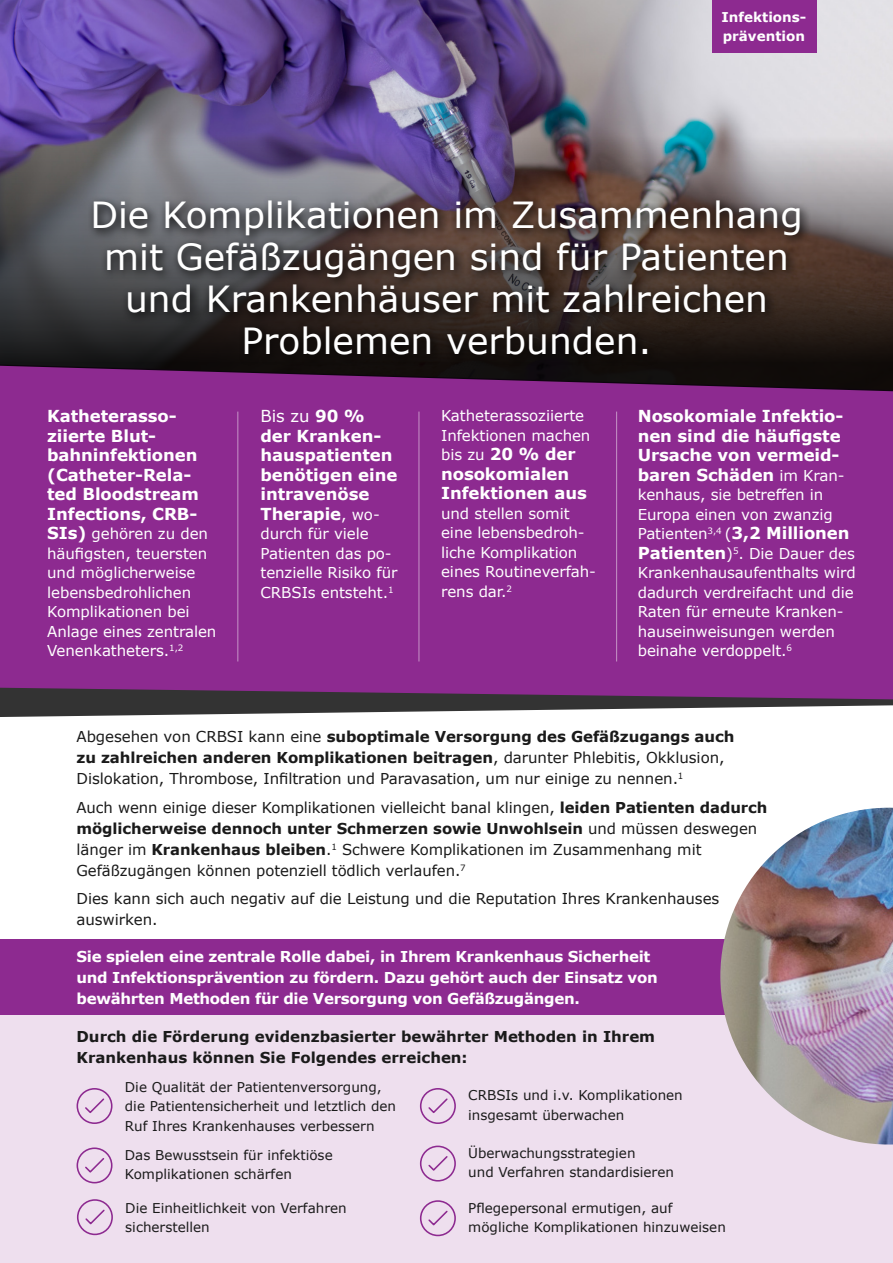
<style>
.page{position:relative;width:893px;height:1263px;background:#fff}
.page>*{position:absolute;margin:0;border:0;box-sizing:border-box;transform-origin:0 0}
.t1{font:36px/42px "Verdana";color:#fff;text-align:center}
.Body{font:700 16.5px/19.5px "Verdana";letter-spacing:-.005em;color:#fff}
.t2{font:15px/21px "Verdana";letter-spacing:-.005em;color:#1a1a1a}
.Body-2{font:15px/19.5px "Verdana";letter-spacing:-.005em;color:#fff}
.t3{font:700 15px/21px "Verdana";letter-spacing:-.02em;color:#fff}
.t4{font:700 15px/21px "Verdana";color:#1a1a1a}
.t5{font:13.5px/19.5px "Verdana";color:#1a1a1a}
.t6{font:700 13.5px/18.5px "Verdana";color:#fff}
.s1{font-weight:700;font-size:16.5px}
.s2{font-weight:400}
.s3{font-weight:400;font-size:15px}
.s4{font-weight:700}
</style>
<div class="page">
<div style="left:0;top:1012px;width:893px;height:251px;background:#eedfee"></div>
<div style="left:0;top:939px;width:893px;height:75px;background:#8d2a90"></div>
<div style="left:0;top:357px;width:893px;height:345px;background:#8d2a90"></div>
<svg style="left:0;top:687px;width:893px;height:30px"></svg>
<hr style="left:237px;top:412px;width:1px;height:249px;background:#c694c7">
<hr style="left:419px;top:412px;width:1px;height:249px;background:#c694c7">
<hr style="left:616px;top:412px;width:1px;height:249px;background:#c694c7">
<div style="left:420px;top:1145px;width:36px;height:36px;border:2px solid #8d2a90;border-radius:50%"></div>
<svg style="left:428px;top:1156px;width:20px;height:15px"></svg>
<div style="left:420px;top:1088px;width:36px;height:36px;border:2px solid #8d2a90;border-radius:50%"></div>
<svg style="left:428px;top:1098px;width:20px;height:15px"></svg>
<div style="left:420px;top:1200px;width:36px;height:36px;border:2px solid #8d2a90;border-radius:50%"></div>
<svg style="left:428px;top:1210px;width:20px;height:16px"></svg>
<div style="left:77px;top:1088px;width:36px;height:36px;border:2px solid #8d2a90;border-radius:50%"></div>
<svg style="left:85px;top:1098px;width:20px;height:15px"></svg>
<div style="left:77px;top:1199px;width:36px;height:36px;border:2px solid #8d2a90;border-radius:50%"></div>
<svg style="left:85px;top:1209px;width:20px;height:16px"></svg>
<img style="left:720px;top:808px;width:173px;height:336px">
<img style="left:0;top:0;width:893px;height:391px">
<svg style="left:88px;top:195px;width:724px;height:171px;background:#3b322f"></svg>
<div style="left:77px;top:1147px;width:36px;height:36px;border:2px solid #8d2a90;border-radius:50%"></div>
<svg style="left:85px;top:1158px;width:20px;height:15px"></svg>
<h1 class="t6" style="left:721px;top:8px;width:85px">Infektions&shy;prävention</h1>
<h1 class="t1" style="left:90px;top:194px;width:714px">Die Komplikationen im Zusammenhang mit Gefäßzugängen sind für Patienten und Krankenhäuser mit zahlreichen Problemen verbunden.</h1>
<p class="Body" style="left:47px;top:406px;width:153px">Katheterasso&shy;ziierte Blut&shy;bahninfektionen (Catheter-Rela&shy;ted Bloodstream<br>Infections, CRB-</p>
<p class="Body-2" style="left:47px;top:524px;width:171px"><span class="s1">SIs)</span> gehören zu den häufigsten, teuersten und möglicherweise lebensbedrohlichen<br>Komplikationen bei<br>Anlage eines zentralen<br>Venenkatheters.<sup>1,2</sup></p>
<p class="Body" style="left:261px;top:406px;width:138px"><span class="s2">Bis zu</span> 90 % der Kranken&shy;hauspatienten benötigen eine intravenöse<br>Therapie<span class="s3">, wo-</span></p>
<p class="Body-2" style="left:261px;top:524px;width:139px">durch für viele<br>Patienten das po&shy;tenzielle Risiko für<br>CRBSIs entsteht.<sup>1</sup></p>
<p class="Body-2" style="left:441px;top:406px;width:151px">Katheterassoziierte<br>Infektionen machen</p>
<p class="Body" style="left:441px;top:444px;width:147px"><span class="s3">bis zu</span> 20 % der nosokomialen<br>Infektionen aus</p>
<p class="Body-2" style="left:441px;top:503px;width:156px">und stellen somit eine lebensbedroh&shy;liche Komplikation eines Routineverfah&shy;rens dar.<sup>2</sup></p>
<p class="Body" style="left:638px;top:406px;width:208px">Nosokomiale Infektio&shy;nen sind die häufigste<br>Ursache von vermeid&shy;baren Schäden <span class="s3">im Kran-</span></p>
<p class="Body-2" style="left:638px;top:485px;width:197px">kenhaus, sie betreffen in<br>Europa einen von zwanzig</p>
<p class="Body" style="left:638px;top:523px;width:213px"><span class="s3">Patienten</span><sup>3,4</sup> <span class="s3">(</span>3,2 Millionen</p>
<p class="Body-2" style="left:638px;top:543px;width:219px"><span class="s1">Patienten</span>)<sup>5</sup>. Die Dauer des<br>Krankenhausaufenthalts wird dadurch verdreifacht und die<br>Raten für erneute Kranken&shy;hauseinweisungen werden beinahe verdoppelt.<sup>6</sup></p>
<h2 class="t2" style="left:77px;top:726px;width:659px">Abgesehen von CRBSI kann eine <span class="s4">suboptimale Versorgung des Gefäßzugangs auch zu -zahlreichen anderen Komplikationen beitragen</span>, darunter Phlebitis, Okklusion,<br>Dislokation, Thrombose, Infiltration und Paravasation, um nur einige zu nennen.<sup>1</sup></h2>
<h2 class="t2" style="left:77px;top:797px;width:692px">Auch wenn einige dieser Komplikationen vielleicht banal klingen, <span class="s4">leiden Patienten dadurch möglicherweise dennoch unter Schmerzen sowie Unwohlsein</span> und müssen deswegen länger im <span class="s4">Krankenhaus bleiben</span>.<sup>1</sup> Schwere Komplikationen im Zusammenhang mit Gefäßzugängen können potenziell tödlich verlaufen.<sup>7</sup></h2>
<h2 class="t2" style="left:77px;top:888px;width:644px">Dies kann sich auch negativ auf die Leistung und die Reputation Ihres Krankenhauses auswirken.</h2>
<h2 class="t3" style="left:77px;top:945px;width:583px">Sie spielen eine zentrale Rolle dabei, in Ihrem Krankenhaus Sicherheit und Infektionsprävention zu fördern. Dazu gehört auch der Einsatz von bewährten Methoden für die Versorgung von Gefäßzugängen.</h2>
<h2 class="t4" style="left:77px;top:1025px;width:580px">Durch die Förderung evidenzbasierter bewährter Methoden in Ihrem<br>Krankenhaus können Sie Folgendes erreichen:</h2>
<h2 class="t5" style="left:125px;top:1077px;width:273px">Die Qualität der Patientenversorgung, die Patientensicherheit und letztlich den<br>Ruf Ihres Krankenhauses verbessern</h2>
<h2 class="t5" style="left:125px;top:1145px;width:209px">Das Bewusstsein für infektiöse<br>Komplikationen schärfen</h2>
<h2 class="t5" style="left:125px;top:1198px;width:223px">Die Einheitlichkeit von Verfahren sicherstellen</h2>
<h2 class="t5" style="left:468px;top:1085px;width:216px">CRBSIs und i.v. Komplikationen insgesamt überwachen</h2>
<h2 class="t5" style="left:468px;top:1143px;width:207px">Überwachungsstrategien<br>und Verfahren standardisieren</h2>
<h2 class="t5" style="left:468px;top:1198px;width:259px">Pflegepersonal ermutigen, auf mögliche Komplikationen hinzuweisen</h2>
</div>
